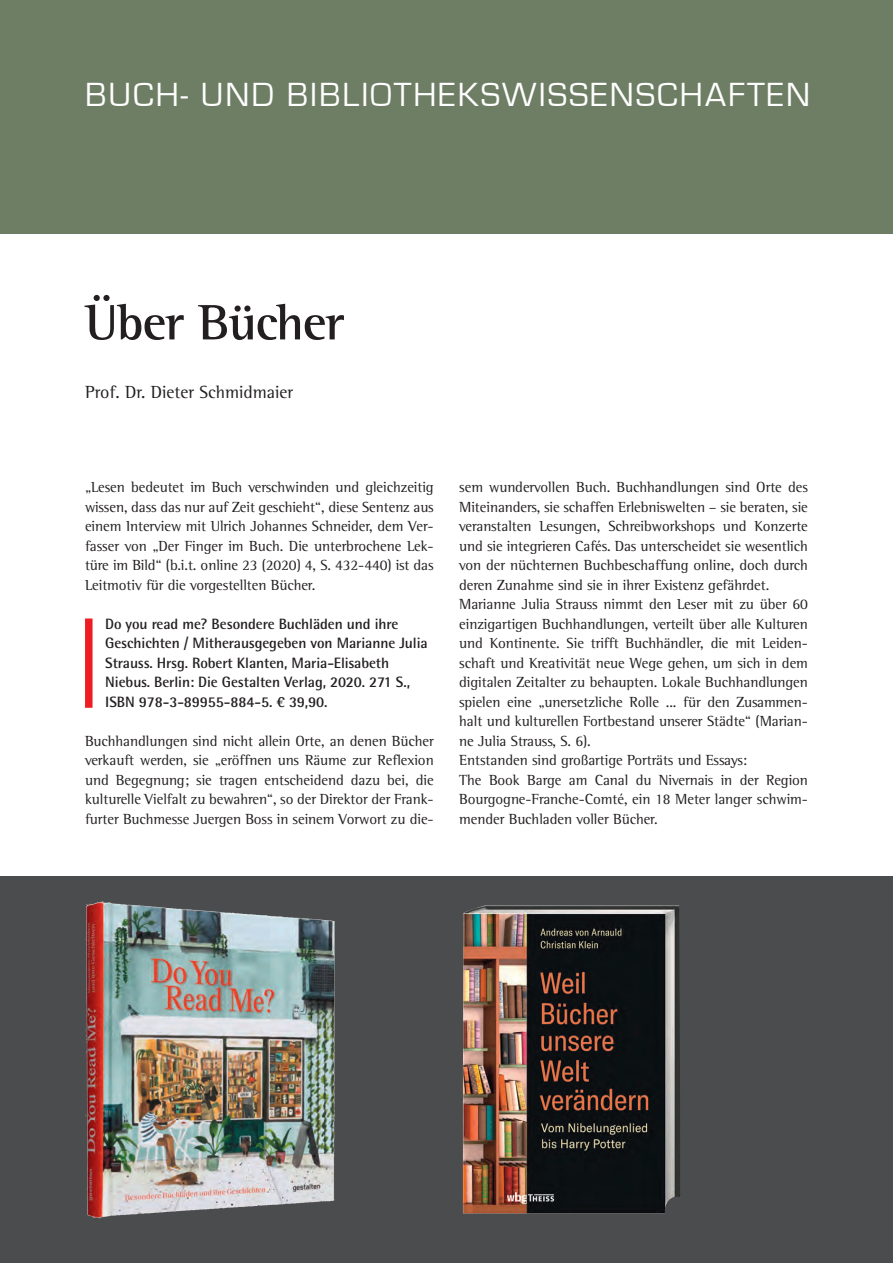
<style>
.page{position:relative;width:893px;height:1263px;background:#fff}
.page>*{position:absolute;margin:0;border:0;box-sizing:border-box;transform-origin:0 0}
.Überschrift_1{font:700 51px "Rotis Semi Serif Std";letter-spacing:-.02em;color:#231f20}
.t1{font:34.5px "Eurostile";letter-spacing:.06em;color:#fff}
.Autor{font:18px "Rotis Semi Serif Std";color:#231f20}
.t2{font:15px/19.5px "Rotis Semi Serif Std";letter-spacing:-.005em;color:#231f20;text-align:justify}
.Buchtitel{font:700 15px/19.5px "Rotis Semi Sans Std";letter-spacing:-.005em;color:#231f20}
</style>
<div class="page">
<div style="left:0;top:0;width:893px;height:234px;background:#6e7e64"></div>
<div style="left:0;top:876px;width:893px;height:387px;background:#4b4c4d"></div>
<img style="left:463px;top:906px;width:218px;height:307px">
<div style="left:85px;top:618px;width:8px;height:90px;background:#ee1d23"></div>
<img style="left:85px;top:901px;width:250px;height:318px">
<p class="t1" style="left:85px;top:76px;width:727px">BUCH- UND BIBLIOTHEKSWISSENSCHAFTEN</p>
<p class="Überschrift_1" style="left:85px;top:292px;width:261px">Über Bücher</p>
<p class="Autor" style="left:85px;top:381px;width:210px">Prof. Dr. Dieter Schmidmaier</p>
<p class="t2" style="left:85px;top:477px;width:350px">„Lesen bedeutet im Buch verschwinden und gleichzeitig wissen, dass das nur auf Zeit geschieht“, diese Sentenz aus einem Interview mit Ulrich Johannes Schneider, dem Ver&shy;fasser von „Der Finger im Buch. Die unterbrochene Lek&shy;türe im Bild“ (b.i.t. online 23 (2020) 4, S. 432-440) ist das Leitmotiv für die vorgestellten Bücher.</p>
<p class="Buchtitel" style="left:105px;top:613px;width:324px">Do you read me? Besondere Buchläden und ihre Geschichten / Mitherausgegeben von Marianne Julia Strauss. Hrsg. Robert Klanten, Maria-Elisabeth Niebus. Berlin: Die Gestalten Verlag, 2020. 271 S., ISBN 978-3-89955-884-5. € 39,90.</p>
<p class="t2" style="left:85px;top:731px;width:350px">Buchhandlungen sind nicht allein Orte, an denen Bücher verkauft werden, sie „eröffnen uns Räume zur Reflexion und Begegnung; sie tragen entscheidend dazu bei, die kulturelle Vielfalt zu bewahren“, so der Direktor der Frank&shy;furter Buchmesse Juergen Boss in seinem Vorwort zu die-</p>
<p class="t2" style="left:459px;top:477px;width:350px">sem wundervollen Buch. Buchhandlungen sind Orte des Miteinanders, sie schaffen Erlebniswelten – sie beraten, sie veranstalten Lesungen, Schreibworkshops und Konzerte und sie integrieren Cafés. Das unterscheidet sie wesentlich von der nüchternen Buchbeschaffung online, doch durch deren Zunahme sind sie in ihrer Existenz gefährdet.</p>
<p class="t2" style="left:459px;top:594px;width:350px">Marianne Julia Strauss nimmt den Leser mit zu über 60 einzigartigen Buchhandlungen, verteilt über alle Kulturen und Kontinente. Sie trifft Buchhändler, die mit Leiden&shy;schaft und Kreativität neue Wege gehen, um sich in dem digitalen Zeitalter zu behaupten. Lokale Buchhandlungen spielen eine „unersetzliche Rolle ... für den Zusammen&shy;halt und kulturellen Fortbestand unserer Städte“ (Marian&shy;ne Julia Strauss, S. 6).</p>
<p class="t2" style="left:459px;top:750px;width:290px">Entstanden sind großartige Porträts und Essays:</p>
<p class="t2" style="left:459px;top:770px;width:350px">The Book Barge am Canal du Nivernais in der Region Bourgogne-Franche-Comté, ein 18 Meter langer schwim&shy;mender Buchladen voller Bücher.</p>
</div>
